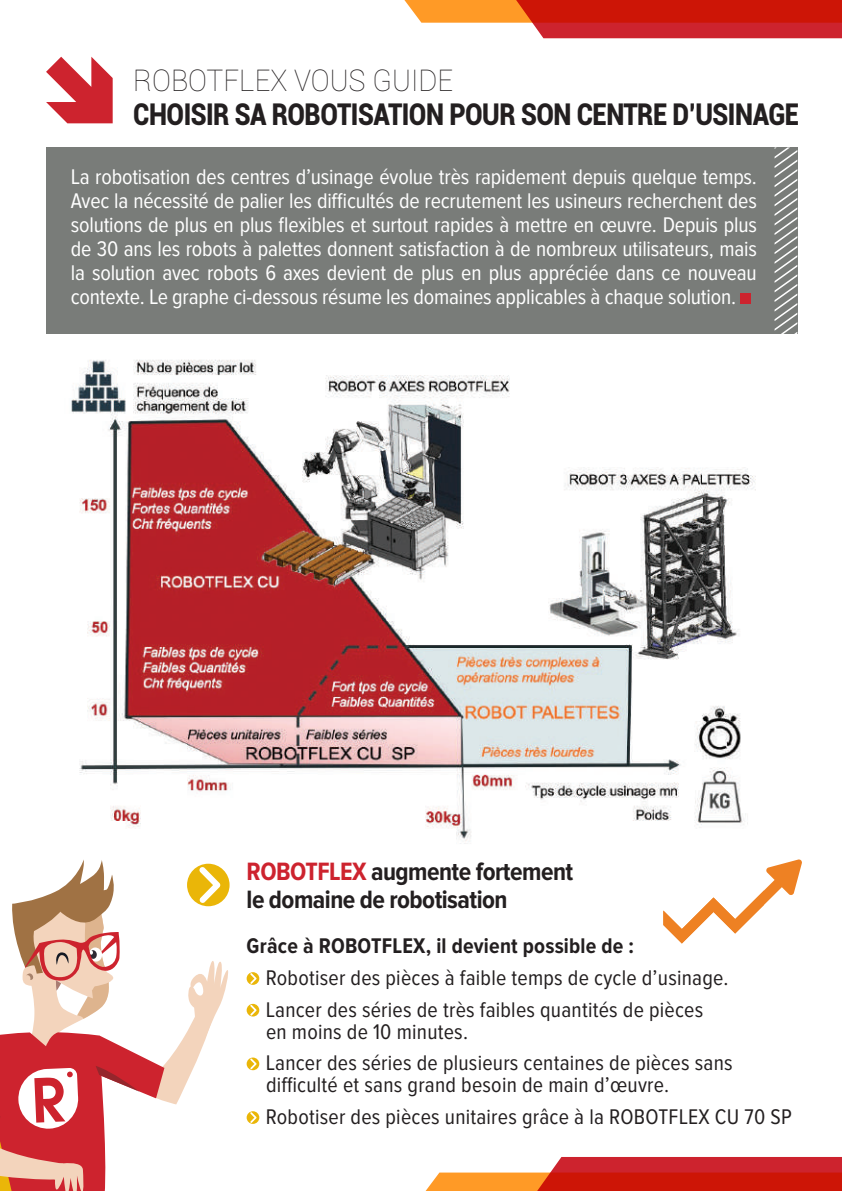
<style>
.page{position:relative;width:842px;height:1191px;background:#fff}
.page>*{position:absolute;margin:0;border:0;box-sizing:border-box;transform-origin:0 0}
.t1{font:900 30px "Roboto";letter-spacing:-.02em;color:#231f20;scale:.85 1}
.t2{font:100 30px "Roboto";color:#231f20;scale:.95 1}
.t3{font:700 26px/28px "Proxima Nova Cond";letter-spacing:-.02em;color:#231f20}
.t4{font:22px/24px "Proxima Nova Cond";letter-spacing:-.01em;color:#fff;text-align:justify}
.t5{font:22px/31.6px "Proxima Nova Cond";letter-spacing:.01em;color:#231f20}
.t6{font:700 22px "Proxima Nova Cond";letter-spacing:.01em;color:#231f20}
.s1{color:#cd232e}
</style>
<div class="page">
<img style="left:71px;top:359px;width:685px;height:485px">
<div style="left:46px;top:147px;width:751px;height:187px;background:#797c79"></div>
<svg style="left:774px;top:147px;width:23px;height:187px"></svg>
<svg style="left:46px;top:57px;width:67px;height:66px"></svg>
<svg style="left:404px;top:0;width:438px;height:38px;background:#db4d37"></svg>
<div style="left:740px;top:293px;width:11px;height:11px;background:#cd232e"></div>
<div style="left:247px;top:972px;width:12px;height:12px;background:#eab608;border-radius:50%"></div>
<svg style="left:250px;top:973px;width:7px;height:10px"></svg>
<svg style="left:247px;top:1003px;width:12px;height:13px"></svg>
<svg style="left:250px;top:1004px;width:7px;height:11px"></svg>
<div style="left:247px;top:1057px;width:12px;height:13px;background:#eab608;border-radius:50%"></div>
<svg style="left:250px;top:1058px;width:7px;height:11px"></svg>
<div style="left:247px;top:1111px;width:12px;height:12px;background:#eab608;border-radius:50%"></div>
<svg style="left:250px;top:1112px;width:7px;height:10px"></svg>
<svg style="left:426px;top:1157px;width:416px;height:34px;background:#db503c"></svg>
<svg style="left:663px;top:859px;width:139px;height:84px"></svg>
<svg style="left:0;top:859px;width:230px;height:332px"></svg>
<h1 class="t2" style="left:133px;top:59px;width:338px">ROBOTFLEX VOUS GUIDE</h1>
<h1 class="t1" style="left:133px;top:93px;width:784px">CHOISIR SA ROBOTISATION POUR SON CENTRE D’USINAGE</h1>
<p class="t4" style="left:71px;top:165px;width:688px">La robotisation des centres d’usinage évolue très rapidement depuis quelque temps.<br>Avec la nécessité de palier les difficultés de recrutement les usineurs recherchent des solutions de plus en plus flexibles et surtout rapides à mettre en œuvre. Depuis plus de 30 ans les robots à palettes donnent satisfaction à de nombreux utilisateurs, mais la solution avec robots 6 axes devient de plus en plus appréciée dans ce nouveau contexte. Le graphe ci-dessous résume les domaines applicables à chaque solution.</p>
<p class="t3" style="left:247px;top:858px;width:328px"><span class="s1">ROBOTFLEX</span> augmente fortement le domaine de robotisation</p>
<p class="t6" style="left:247px;top:935px;width:389px">Grâce à ROBOTFLEX, il devient possible de :</p>
<p class="t5" style="left:266px;top:962px;width:464px">Robotiser des pièces à faible temps de cycle d’usinage.<br>Lancer des séries de très faibles quantités de pièces</p>
<p class="t5" style="left:266px;top:1016px;width:468px">en moins de 10 minutes.<br>Lancer des séries de plusieurs centaines de pièces sans</p>
<p class="t5" style="left:266px;top:1069px;width:527px">difficulté et sans grand besoin de main d’œuvre.<br>Robotiser des pièces unitaires grâce à la ROBOTFLEX CU 70 SP</p>
</div>
